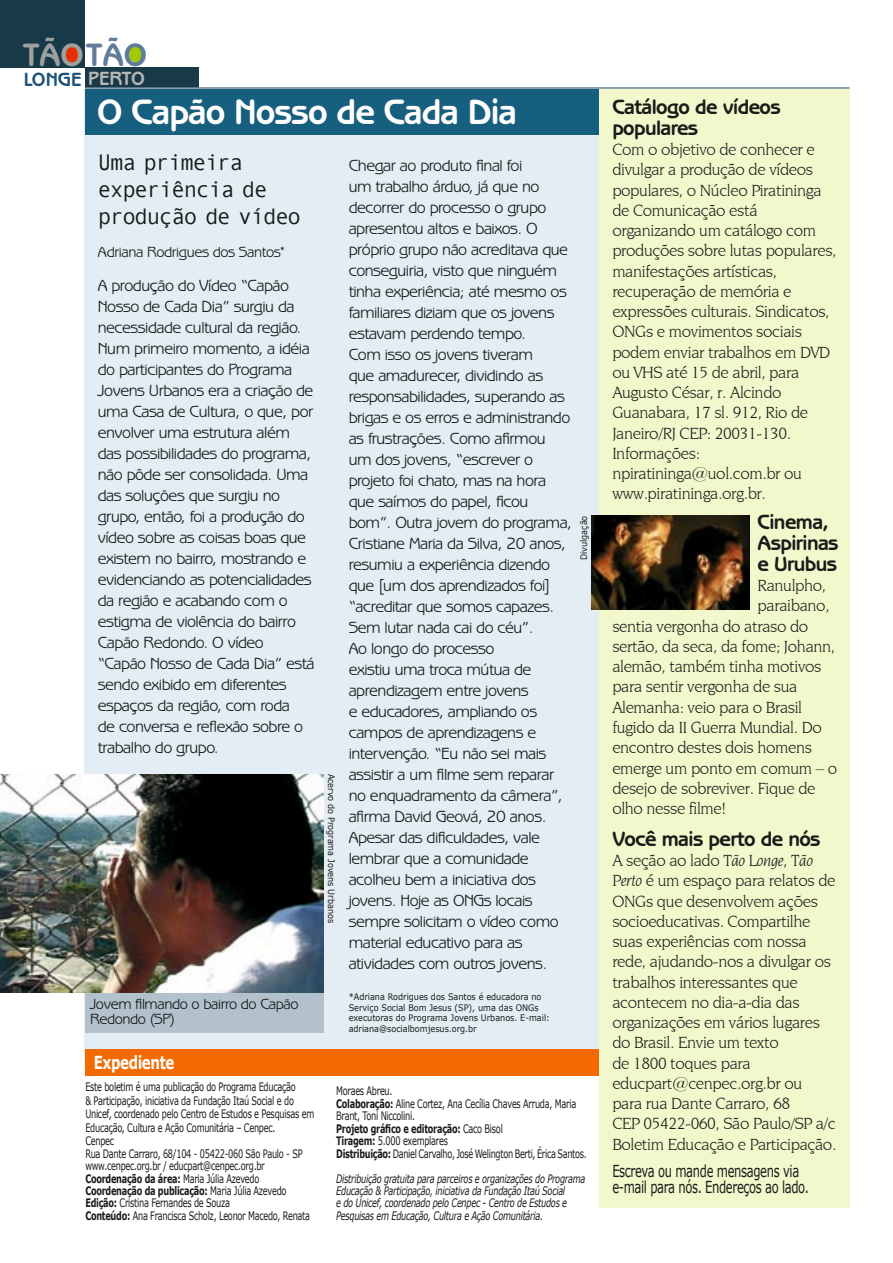
<style>
.page{position:relative;width:893px;height:1263px;background:#fff}
.page>*{position:absolute;margin:0;border:0;box-sizing:border-box;transform-origin:0 0}
._1Titulo{font:700 36px "Benguiat Gothic IT Cby BT";letter-spacing:-.025em;color:#fffdfd}
.t1{font:700 33px "Benguiat Gothic IT Cby BT";color:#9ea0a0}
._1olho{font:22.5px/27px "Andale Mono";letter-spacing:-.055em;color:#171c19}
._1Titulo_coluna{font:700 21px/21px "Benguiat Gothic IT Cby BT";letter-spacing:-.025em;color:#171c19}
.t2{font:700 19.5px "Benguiat Gothic IT Cby BT";color:#1e5377}
._1expediente{font:700 18px "Verdana";letter-spacing:-.03em;color:#fffdfd;scale:.75 1}
._1texto1{font:16.95px/20.2px "Novarese IT Cby BT";letter-spacing:-.025em;color:#171c19}
._1Titulo_coluna-2{font:16.95px "Novarese IT Cby BT";letter-spacing:-.025em;color:#171c19}
._1texto2{font:16.5px/21px "Benguiat Gothic IT Cby BT";letter-spacing:-.03em;color:#171c19}
._1texto1-2{font:16.5px/16.5px "Verdana";letter-spacing:-.03em;color:#171c19;scale:.7 1}
._1legenda{font:15px/15px "Benguiat Gothic IT Cby BT";letter-spacing:-.025em;color:#171c19}
._1_assinatura{font:15px "Benguiat Gothic IT Cby BT";letter-spacing:-.025em;color:#171c19}
._1expediente-2{font:11.7px/12.5px "Verdana";letter-spacing:-.03em;color:#171c19;scale:.7 1}
._1expediente-3{font:italic 11.7px/12.5px "Verdana";letter-spacing:-.03em;color:#171c19;scale:.7 1}
._111_expediente{font:11.7px/13.5px "Verdana";letter-spacing:-.03em;color:#171c19;scale:.7 1}
._1expediente-4{font:700 11.7px "Verdana";letter-spacing:-.03em;color:#171c19;scale:.7 1}
._1credito{font:9px/10.5px "Verdana";color:#171c19;scale:.9 1}
.s1{color:#607c9b}
.s2{color:#b5b6b6}
.s3{font-style:italic}
.s4{font-weight:400}
.s5{font-weight:700}
</style>
<div class="page">
<div style="left:85px;top:89px;width:515px;height:973px;background:#e3edf3"></div>
<div style="left:85px;top:1049px;width:515px;height:27px;background:#f36a00"></div>
<div style="left:0;top:0;width:84px;height:68px;background:#173948"></div>
<div style="left:85px;top:67px;width:114px;height:21px;background:#173948"></div>
<svg style="left:129px;top:44px;width:15px;height:21px"></svg>
<svg style="left:66px;top:45px;width:14px;height:20px"></svg>
<hr style="left:85px;top:87px;width:765px;height:2px;background:#698395">
<div style="left:85px;top:89px;width:515px;height:46px;background:#165f7e"></div>
<div style="left:600px;top:89px;width:250px;height:1119px;background:#f2f8cc"></div>
<div style="left:85px;top:959px;width:238px;height:74px;background:#b3c1cd"></div>
<img style="left:0;top:774px;width:323px;height:218px">
<img style="left:591px;top:515px;width:158px;height:95px">
<p class="t1" style="left:23px;top:34px;width:125px">TÃO<span class="s1">TÃO</span></p>
<p class="t2" style="left:24px;top:67px;width:123px">LONGE <span class="s2">PERTO</span></p>
<p class="_1Titulo" style="left:97px;top:90px;width:421px">O Capão Nosso de Cada Dia</p>
<p class="_1Titulo_coluna" style="left:612px;top:96px;width:170px">Catálogo de vídeos populares</p>
<p class="_1texto1" style="left:612px;top:139px;width:226px">Com o objetivo de conhecer e divulgar a produção de vídeos populares, o Núcleo Piratininga de Comunicação está organizando um catálogo com produções sobre lutas populares, manifestações artísticas, recuperação de memória e expressões culturais. Sindicatos,<br>ONGs e movimentos sociais podem enviar trabalhos em DVD ou VHS até 15 de abril, para<br>Augusto César, r. Alcindo<br>Guanabara, 17 sl. 912, Rio de<br>Janeiro/RJ CEP: 20031-130.<br>Informações:</p>
<p class="_1texto1" style="left:612px;top:463px;width:191px">npiratininga@uol.com.br ou www.piratininga.org.br.</p>
<p class="_1Titulo_coluna" style="left:758px;top:511px;width:83px">Cinema,<br>Aspirinas e Urubus</p>
<p class="_1Titulo_coluna-2" style="left:758px;top:576px;width:70px">Ranulpho,</p>
<p class="_1Titulo_coluna-2" style="left:758px;top:596px;width:74px">paraibano,</p>
<p class="_1Titulo_coluna-2" style="left:612px;top:616px;width:198px">sentia vergonha do atraso do</p>
<p class="_1Titulo_coluna-2" style="left:612px;top:636px;width:224px">sertão, da seca, da fome; Johann,</p>
<p class="_1Titulo_coluna-2" style="left:612px;top:657px;width:211px">alemão, também tinha motivos</p>
<p class="_1Titulo_coluna-2" style="left:612px;top:677px;width:187px">para sentir vergonha de sua</p>
<p class="_1Titulo_coluna-2" style="left:612px;top:697px;width:191px">Alemanha: veio para o Brasil</p>
<p class="_1Titulo_coluna-2" style="left:612px;top:717px;width:211px">fugido da II Guerra Mundial. Do</p>
<p class="_1Titulo_coluna-2" style="left:612px;top:738px;width:201px">encontro destes dois homens</p>
<p class="_1Titulo_coluna-2" style="left:612px;top:758px;width:226px">emerge um ponto em comum – o</p>
<p class="_1Titulo_coluna-2" style="left:612px;top:778px;width:205px">desejo de sobreviver. Fique de</p>
<p class="_1Titulo_coluna-2" style="left:612px;top:798px;width:115px">olho nesse filme!</p>
<p class="_1Titulo_coluna" style="left:612px;top:828px;width:210px">Você mais perto de nós</p>
<p class="_1texto1" style="left:612px;top:850px;width:225px">A seção ao lado <span class="s3">Tão Longe, Tão<br>Perto</span> é um espaço para relatos de<br>ONGs que desenvolvem ações socioeducativas. Compartilhe suas experiências com nossa rede, ajudando-nos a divulgar os trabalhos interessantes que acontecem no dia-a-dia das organizações em vários lugares do Brasil. Envie um texto<br>de 1800 toques para educpart@cenpec.org.br ou</p>
<p class="_1texto1" style="left:612px;top:1093px;width:179px">para rua Dante Carraro, 68</p>
<p class="_1texto1" style="left:612px;top:1113px;width:226px">CEP 05422-060, São Paulo/SP a/c<br>Boletim Educação e Participação.</p>
<p class="_1texto1-2" style="left:612px;top:1162px;width:283px">Escreva ou mande mensagens via e-mail para nós. Endereços ao lado.</p>
<p class="_1olho" style="left:98px;top:149px;width:205px">Uma primeira experiência de produção de vídeo</p>
<p class="_1_assinatura" style="left:98px;top:243px;width:188px">Adriana Rodrigues dos Santos*</p>
<p class="_1texto2" style="left:98px;top:274px;width:218px">A produção do Vídeo “Capão<br>Nosso de Cada Dia” surgiu da necessidade cultural da região.<br>Num primeiro momento, a idéia do participantes do Programa<br>Jovens Urbanos era a criação de uma Casa de Cultura, o que, por envolver uma estrutura além das possibilidades do programa, não pôde ser consolidada. Uma das soluções que surgiu no grupo, então, foi a produção do vídeo sobre as coisas boas que existem no bairro, mostrando e evidenciando as potencialidades da região e acabando com o estigma de violência do bairro<br>Capão Redondo. O vídeo “Capão Nosso de Cada Dia” está sendo exibido em diferentes espaços da região, com roda<br>de conversa e reflexão sobre o trabalho do grupo.</p>
<p class="_1texto2" style="left:349px;top:155px;width:225px">Chegar ao produto final foi<br>um trabalho árduo, já que no decorrer do processo o grupo apresentou altos e baixos. O próprio grupo não acreditava que conseguiria, visto que ninguém tinha experiência; até mesmo os familiares diziam que os jovens estavam perdendo tempo.<br>Com isso os jovens tiveram<br>que amadurecer, dividindo as responsabilidades, superando as brigas e os erros e administrando as frustrações. Como afirmou um dos jovens, “escrever o projeto foi chato, mas na hora que saímos do papel, ficou bom”. Outra jovem do programa,<br>Cristiane Maria da Silva, 20 anos, resumiu a experiência dizendo que [um dos aprendizados foi] “acreditar que somos capazes.<br>Sem lutar nada cai do céu”.</p>
<p class="_1texto2" style="left:349px;top:638px;width:216px">Ao longo do processo<br>existiu uma troca mútua de aprendizagem entre jovens<br>e educadores, ampliando os campos de aprendizagens e intervenção. “Eu não sei mais assistir a um filme sem reparar no enquadramento da câmera”, afirma David Geová, 20 anos.</p>
<p class="_1texto2" style="left:349px;top:827px;width:212px">Apesar das dificuldades, vale lembrar que a comunidade acolheu bem a iniciativa dos jovens. Hoje as ONGs locais sempre solicitam o vídeo como material educativo para as atividades com outros jovens.</p>
<p class="_1credito" style="left:349px;top:991px;width:225px">*Adriana Rodrigues dos Santos é educadora no Serviço Social Bom Jesus (SP), uma das ONGs executoras do Programa Jovens Urbanos. E-mail: adriana@socialbomjesus.org.br</p>
<p class="_1credito" style="left:578px;top:560px;width:51px;rotate:-90deg">Divulgação</p>
<p class="_1credito" style="left:337px;top:774px;width:167px;rotate:90deg">Acervo do Programa Jovens Urbanos</p>
<p class="_1legenda" style="left:90px;top:996px;width:210px">Jovem filmando o bairro do Capão<br>Redondo (SP)</p>
<p class="_1expediente" style="left:94px;top:1051px;width:109px">Expediente</p>
<p class="_111_expediente" style="left:85px;top:1080px;width:329px">Este boletim é uma publicação do Programa Educação<br>&amp; Participação, iniciativa da Fundação Itaú Social e do Unicef, coordenado pelo Centro de Estudos e Pesquisas em Educação, Cultura e Ação Comunitária – Cenpec.</p>
<p class="_111_expediente" style="left:85px;top:1134px;width:43px">Cenpec</p>
<p class="_1expediente-2" style="left:85px;top:1147px;width:312px">Rua Dante Carraro, 68/104 - 05422-060 São Paulo - SP</p>
<p class="_1expediente-2" style="left:85px;top:1159px;width:258px">www.cenpec.org.br / educpart@cenpec.org.br</p>
<p class="_1expediente-4" style="left:85px;top:1171px;width:250px">Coordenação da área: <span class="s4">Maria Júlia Azevedo</span></p>
<p class="_1expediente-4" style="left:85px;top:1183px;width:289px">Coordenação da publicação: <span class="s4">Maria Júlia Azevedo</span></p>
<p class="_1expediente-2" style="left:85px;top:1196px;width:208px"><span class="s5">Edição:</span> Cristina Fernandes de Souza</p>
<p class="_1expediente-2" style="left:85px;top:1209px;width:323px"><span class="s5">Conteúdo:</span> Ana Francisca Scholz, Leonor Macedo, Renata</p>
<p class="_1expediente-2" style="left:336px;top:1084px;width:82px">Moraes Abreu.</p>
<p class="_1expediente-2" style="left:336px;top:1097px;width:344px"><span class="s5">Colaboração:</span> Aline Cortez, Ana Cecília Chaves Arruda, Maria<br>Brant, Toni Niccolini.</p>
<p class="_1expediente-4" style="left:336px;top:1121px;width:240px">Projeto gráfico e editoração: <span class="s4">Caco Bisol</span></p>
<p class="_1expediente-2" style="left:336px;top:1134px;width:161px"><span class="s5">Tiragem:</span> 5.000 exemplares</p>
<p class="_1expediente-2" style="left:336px;top:1147px;width:359px"><span class="s5">Distribuição:</span> Daniel Carvalho, José Welington Berti, Érica Santos.</p>
<p class="_1expediente-3" style="left:336px;top:1172px;width:357px">Distribuição gratuita para parceiros e organizações do Programa Educação &amp; Participação, iniciativa da Fundação Itaú Social<br>e do Unicef, coordenado pelo Cenpec - Centro de Estudos e Pesquisas em Educação, Cultura e Ação Comunitária.</p>
</div>
